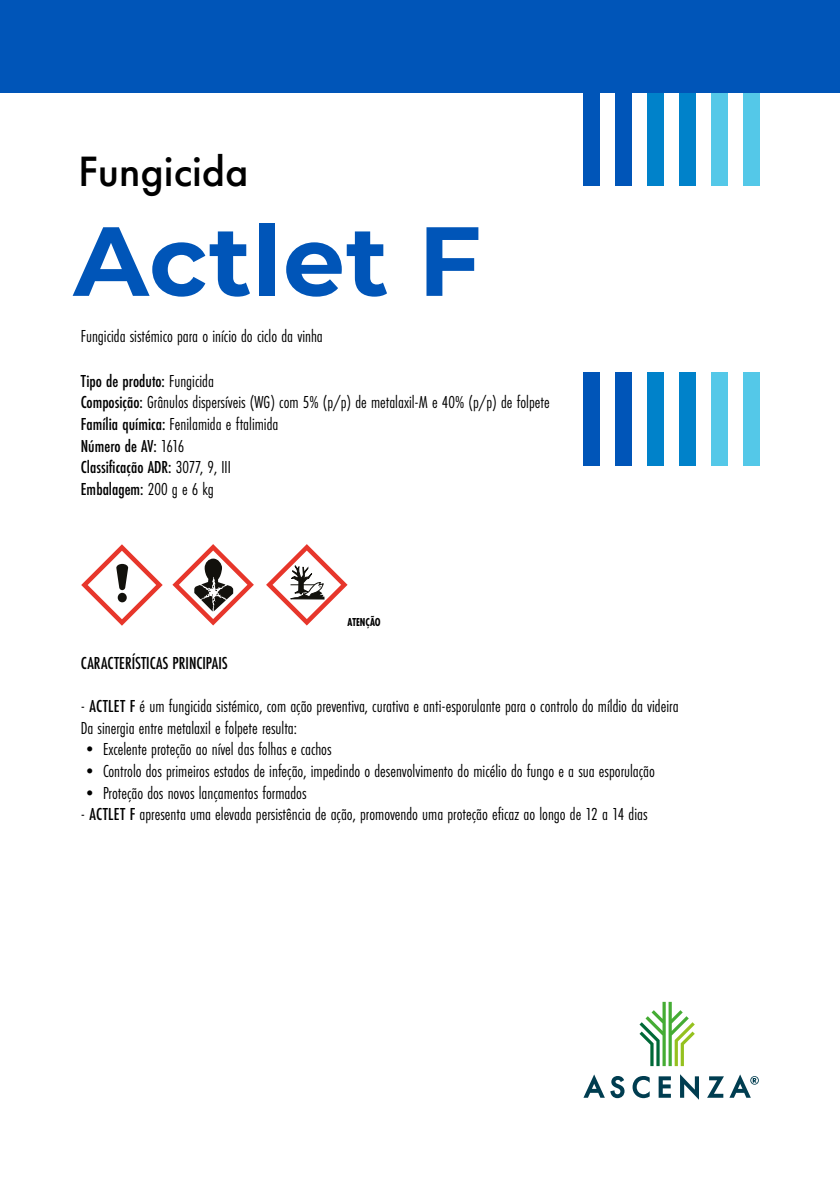
<style>
.page{position:relative;width:840px;height:1191px;background:#fff}
.page>*{position:absolute;margin:0;border:0;box-sizing:border-box;transform-origin:0 0}
.t1{font:700 98px "Montserrat";letter-spacing:.01em;color:#0055b8}
.t2{font:500 44px "Futura PT";color:#000}
.t3{font:18px/21.6px "Futura PT Cond";color:#000}
.t4{font:500 18px "Futura PT Cond";color:#000}
.t5{font:700 12px "Futura PT Cond";color:#000;scale:.9 1}
.s1{font-weight:500}
</style>
<div class="page">
<div style="left:583px;top:93px;width:17px;height:93px;background:#0055b8"></div>
<div style="left:615px;top:93px;width:17px;height:93px;background:#0055b8"></div>
<div style="left:647px;top:93px;width:17px;height:93px;background:#0082ca"></div>
<div style="left:678px;top:93px;width:17px;height:93px;background:#0082ca"></div>
<div style="left:710px;top:93px;width:17px;height:93px;background:#54c8e8"></div>
<div style="left:742px;top:93px;width:17px;height:93px;background:#54c8e8"></div>
<div style="left:583px;top:372px;width:17px;height:94px;background:#0055b8"></div>
<div style="left:615px;top:372px;width:17px;height:94px;background:#0055b8"></div>
<div style="left:647px;top:372px;width:17px;height:94px;background:#0082ca"></div>
<div style="left:678px;top:372px;width:17px;height:94px;background:#0082ca"></div>
<div style="left:710px;top:372px;width:17px;height:94px;background:#54c8e8"></div>
<div style="left:742px;top:372px;width:17px;height:94px;background:#54c8e8"></div>
<div style="left:0;top:0;width:839px;height:93px;background:#0055b8"></div>
<svg style="left:639px;top:1001px;width:55px;height:65px"></svg>
<svg style="left:610px;top:1076px;width:14px;height:22px"></svg>
<svg style="left:632px;top:1076px;width:17px;height:22px"></svg>
<svg style="left:658px;top:1076px;width:12px;height:21px"></svg>
<svg style="left:680px;top:1074px;width:18px;height:25px"></svg>
<svg style="left:707px;top:1076px;width:16px;height:21px"></svg>
<svg style="left:584px;top:1074px;width:20px;height:23px"></svg>
<svg style="left:729px;top:1074px;width:29px;height:23px"></svg>
<svg style="left:266px;top:544px;width:81px;height:81px"></svg>
<svg style="left:81px;top:544px;width:82px;height:81px"></svg>
<svg style="left:172px;top:544px;width:82px;height:81px"></svg>
<h2 class="t2" style="left:78px;top:145px;width:172px">Fungicida</h2>
<h1 class="t1" style="left:73px;top:190px;width:409px">Actlet F</h1>
<p class="t3" style="left:81px;top:325px;width:243px">Fungicida sistémico para o início do ciclo da vinha</p>
<p class="t3" style="left:81px;top:370px;width:470px"><span class="s1">Tipo de produto:</span> Fungicida<br><span class="s1">Composição:</span> Grânulos dispersíveis (WG) com 5% (p/p) de metalaxil-M e 40% (p/p) de folpete <span class="s1">Família química:</span> Fenilamida e ftalimida<br><span class="s1">Número de AV:</span> 1616<br><span class="s1">Classificação ADR:</span> 3077, 9, III<br><span class="s1">Embalagem:</span> 200 g e 6 kg</p>
<p class="t5" style="left:347px;top:615px;width:38px">ATENÇÃO</p>
<p class="t4" style="left:81px;top:652px;width:148px">CARACTERÍSTICAS PRINCIPAIS</p>
<p class="t3" style="left:81px;top:695px;width:599px">- <span class="s1">ACTLET F</span> é um fungicida sistémico, com ação preventiva, curativa e anti-esporulante para o controlo do míldio da videira<br>Da sinergia entre metalaxil e folpete resulta:</p>
<p class="t3" style="left:81px;top:738px;width:252px">• Excelente proteção ao nível das folhas e cachos</p>
<p class="t3" style="left:81px;top:760px;width:575px">• Controlo dos primeiros estados de infeção, impedindo o desenvolvimento do micélio do fungo e a sua esporulação</p>
<p class="t3" style="left:81px;top:782px;width:227px">• Proteção dos novos lançamentos formados</p>
<p class="t3" style="left:81px;top:803px;width:568px">- <span class="s1">ACTLET F</span> apresenta uma elevada persistência de ação, promovendo uma proteção eficaz ao longo de 12 a 14 dias</p>
</div>
